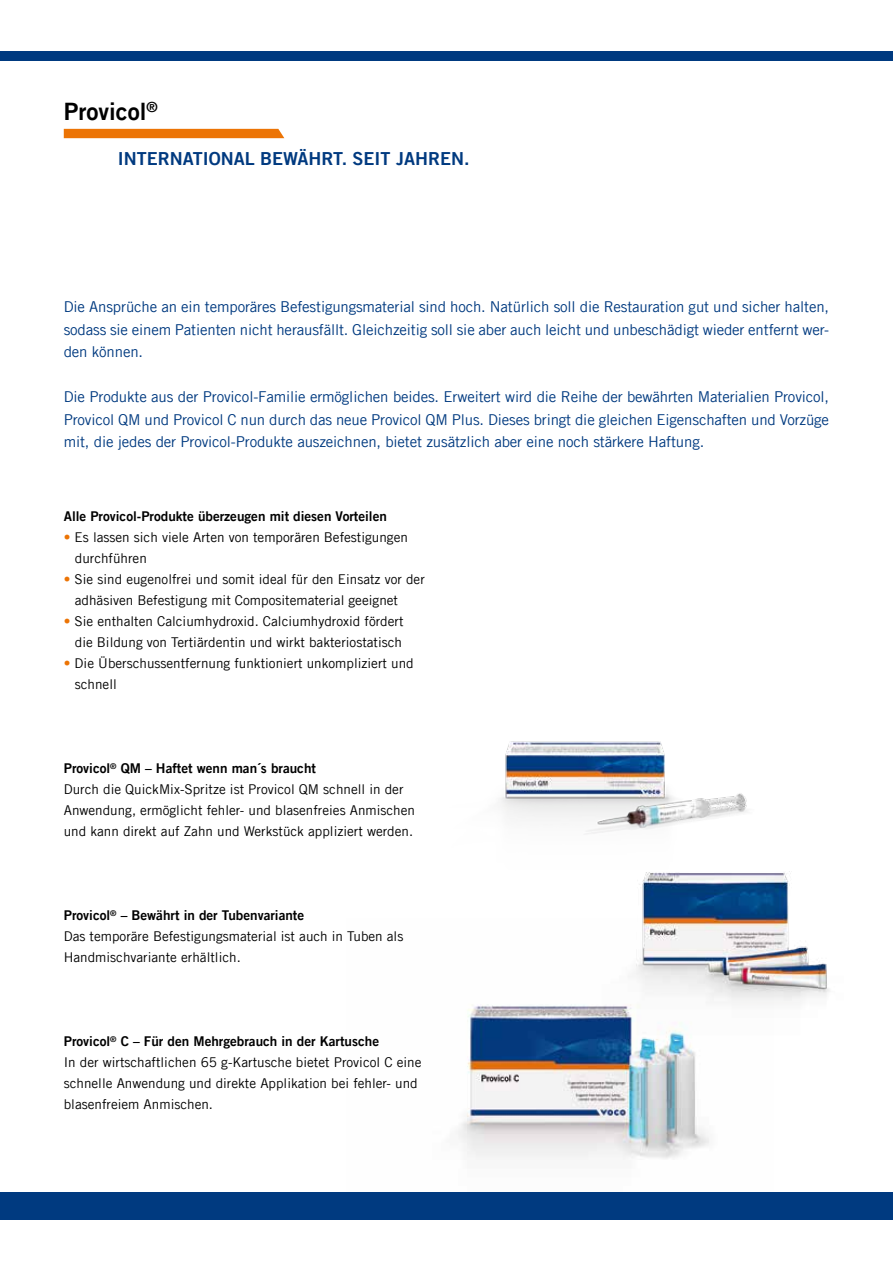
<style>
.page{position:relative;width:893px;height:1263px;background:#fff}
.page>*{position:absolute;margin:0;border:0;box-sizing:border-box;transform-origin:0 0}
.t1{font:24px "Trade Gothic LT Com Bd 2";color:#000}
.t2{font:18px "Trade Gothic LT Com Bd 2";color:#003a80}
.t3{font:15px/22.5px "Trade Gothic LT Com";letter-spacing:-.01em;color:#003a80;text-align:justify}
.t4{font:13.5px/21px "Trade Gothic LT Com";color:#000}
.t5{font:13.5px "Trade Gothic LT Com Bd 2";color:#000}
.s1{color:#ec7405}
</style>
<div class="page">
<img style="left:458px;top:1004px;width:251px;height:156px">
<div style="left:64px;top:129px;width:220px;height:9px;background:#ec7405"></div>
<div style="left:0;top:1192px;width:893px;height:28px;background:#003a80"></div>
<div style="left:0;top:51px;width:893px;height:10px;background:#003a80"></div>
<img style="left:500px;top:741px;width:242px;height:77px">
<img style="left:533px;top:794px;width:297px;height:284px">
<h1 class="t1" style="left:64px;top:97px;width:95px">Provicol<sup>®</sup></h1>
<h2 class="t2" style="left:64px;top:147px;width:22px">INT</h2>
<h2 class="t2" style="left:147px;top:147px;width:23px">ERNATIONAL</h2>
<h2 class="t2" style="left:260px;top:147px;width:211px">BEWÄHRT. SEIT JAHREN .</h2>
<p class="t3" style="left:64px;top:295px;width:767px">Die Ansprüche an ein temporäres Befestigungsmaterial sind hoch. Natürlich soll die Restauration gut und sicher halten, sodass sie einem Patienten nicht herausfällt. Gleichzeitig soll sie aber auch leicht und unbeschädigt wieder entfernt wer&shy;den können.</p>
<p class="t3" style="left:64px;top:385px;width:767px">Die Produkte aus der Provicol-Familie ermöglichen beides. Erweitert wird die Reihe der bewährten Materialien Provicol, Provicol QM und Provicol C nun durch das neue Provicol QM Plus. Dieses bringt die gleichen Eigenschaften und Vorzüge mit, die jedes der Provicol-Produkte auszeichnen, bietet zusätzlich aber eine noch stärkere Haftung.</p>
<p class="t5" style="left:64px;top:508px;width:325px">Alle Provicol-Produkte überzeugen mit diesen Vorteilen</p>
<p class="t4" style="left:75px;top:526px;width:335px;text-indent:-11px"><span class="s1">•</span> Es lassen sich viele Arten von temporären Befestigungen durchführen</p>
<p class="t4" style="left:75px;top:568px;width:351px;text-indent:-11px"><span class="s1">•</span> Sie sind eugenolfrei und somit ideal für den Einsatz vor der adhäsiven Befestigung mit Compositematerial geeignet</p>
<p class="t4" style="left:64px;top:610px;width:341px;text-align:right"><span class="s1">•</span> Sie enthalten Calciumhydroxid. Calciumhydroxid fördert die Bildung von Tertiärdentin und wirkt bakteriostatisch</p>
<p class="t4" style="left:75px;top:652px;width:340px;text-indent:-11px"><span class="s1">•</span> Die Überschussentfernung funktioniert unkompliziert und schnell</p>
<p class="t5" style="left:64px;top:760px;width:254px">Provicol<sup>®</sup> QM – Haftet wenn man´s braucht</p>
<p class="t4" style="left:64px;top:778px;width:353px">Durch die QuickMix-Spritze ist Provicol QM schnell in der<br>Anwendung, ermöglicht fehler- und blasenfreies Anmischen und kann direkt auf Zahn und Werkstück appliziert werden.</p>
<p class="t5" style="left:64px;top:907px;width:242px">Provicol<sup>®</sup> – Bewährt in der Tubenvariante</p>
<p class="t4" style="left:64px;top:925px;width:341px">Das temporäre Befestigungsmaterial ist auch in Tuben als<br>Handmischvariante erhältlich.</p>
<p class="t5" style="left:64px;top:1033px;width:317px">Provicol<sup>®</sup> C – Für den Mehrgebrauch in der Kartusche</p>
<p class="t4" style="left:64px;top:1051px;width:359px">In der wirtschaftlichen 65 g-Kartusche bietet Provicol C eine schnelle Anwendung und direkte Applikation bei fehler- und blasenfreiem Anmischen.</p>
</div>
